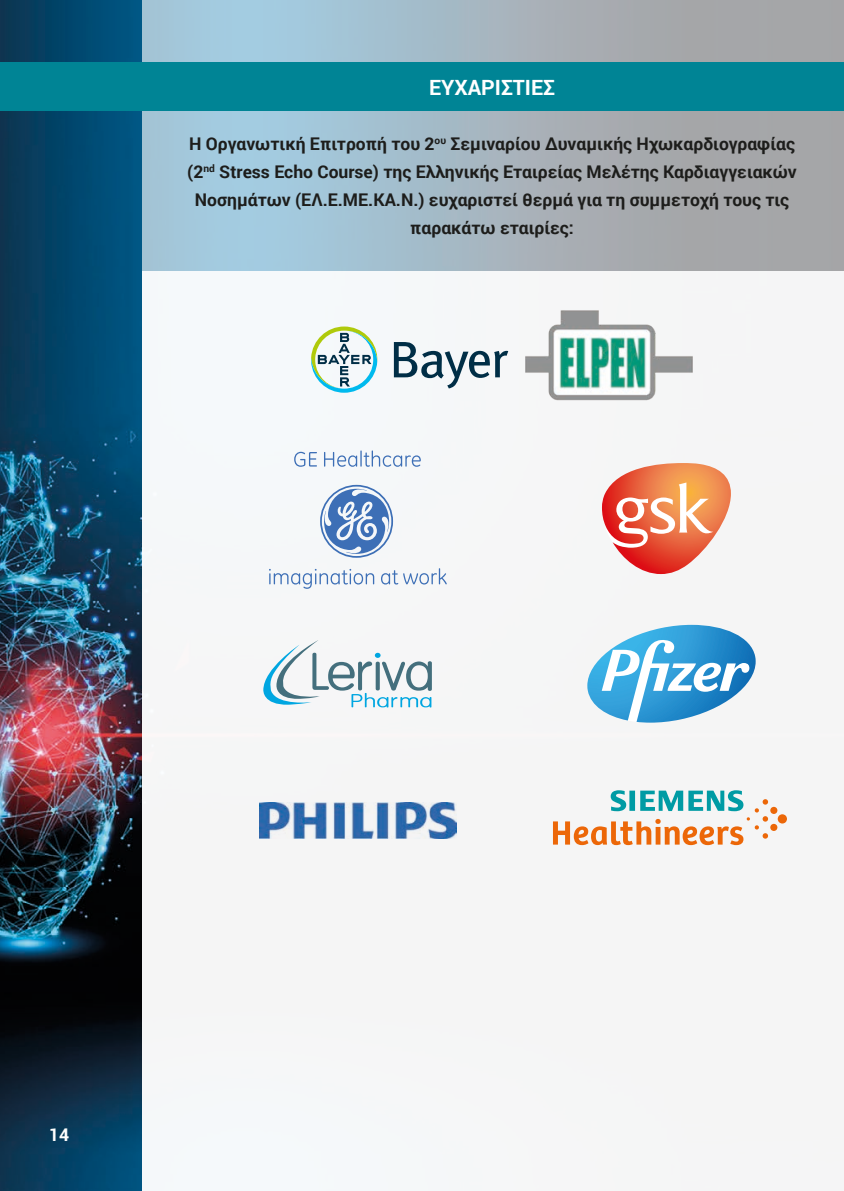
<style>
.page{position:relative;width:844px;height:1191px;background:#fff}
.page>*{position:absolute;margin:0;border:0;box-sizing:border-box;transform-origin:0 0}
.t1{font:700 21px "Roboto";color:#fff}
.t2{font:700 17.5px/28px "Roboto";color:#1d1d1b;text-align:center}
.t3{font:700 17.5px "Roboto";color:#fff}
</style>
<div class="page">
<img style="left:0;top:0;width:142px;height:1191px">
<div style="left:142px;top:0;width:701px;height:1191px;background:linear-gradient(to right,#a2cde4,#a59f9e)"></div>
<div style="left:0;top:62px;width:843px;height:48px;background:#008495"></div>
<div style="left:142px;top:271px;width:701px;height:920px;background:#f5f5f6"></div>
<svg style="left:263px;top:640px;width:169px;height:67px"></svg>
<svg style="left:311px;top:326px;width:66px;height:67px"></svg>
<svg style="left:394px;top:342px;width:114px;height:46px"></svg>
<img style="left:525px;top:310px;width:166px;height:91px">
<img style="left:259px;top:802px;width:197px;height:36px">
<svg style="left:602px;top:463px;width:128px;height:111px"></svg>
<svg style="left:587px;top:625px;width:168px;height:97px"></svg>
<svg style="left:553px;top:790px;width:233px;height:55px"></svg>
<svg style="left:294px;top:452px;width:23px;height:15px"></svg>
<svg style="left:324px;top:450px;width:96px;height:17px"></svg>
<svg style="left:320px;top:485px;width:73px;height:73px"></svg>
<svg style="left:269px;top:569px;width:105px;height:20px"></svg>
<svg style="left:381px;top:568px;width:65px;height:16px"></svg>
<p class="t1" style="left:429px;top:73px;width:127px">ΕΥΧΑΡΙΣΤΙΕΣ</p>
<p class="t2" style="left:187px;top:129px;width:611px">Η Οργανωτική Επιτροπή του 2<sup>oυ</sup> Σεμιναρίου Δυναμικής Ηχωκαρδιογραφίας (2<sup>nd</sup> Stress Echo Course) της Ελληνικής Εταιρείας Μελέτης Καρδιαγγειακών Νοσημάτων (ΕΛ.Ε.ΜΕ.ΚΑ.Ν.) ευχαριστεί θερμά για τη συμμετοχή τους τις παρακάτω εταιρίες:</p>
<p class="t3" style="left:49px;top:1122px;width:22px">14</p>
</div>
